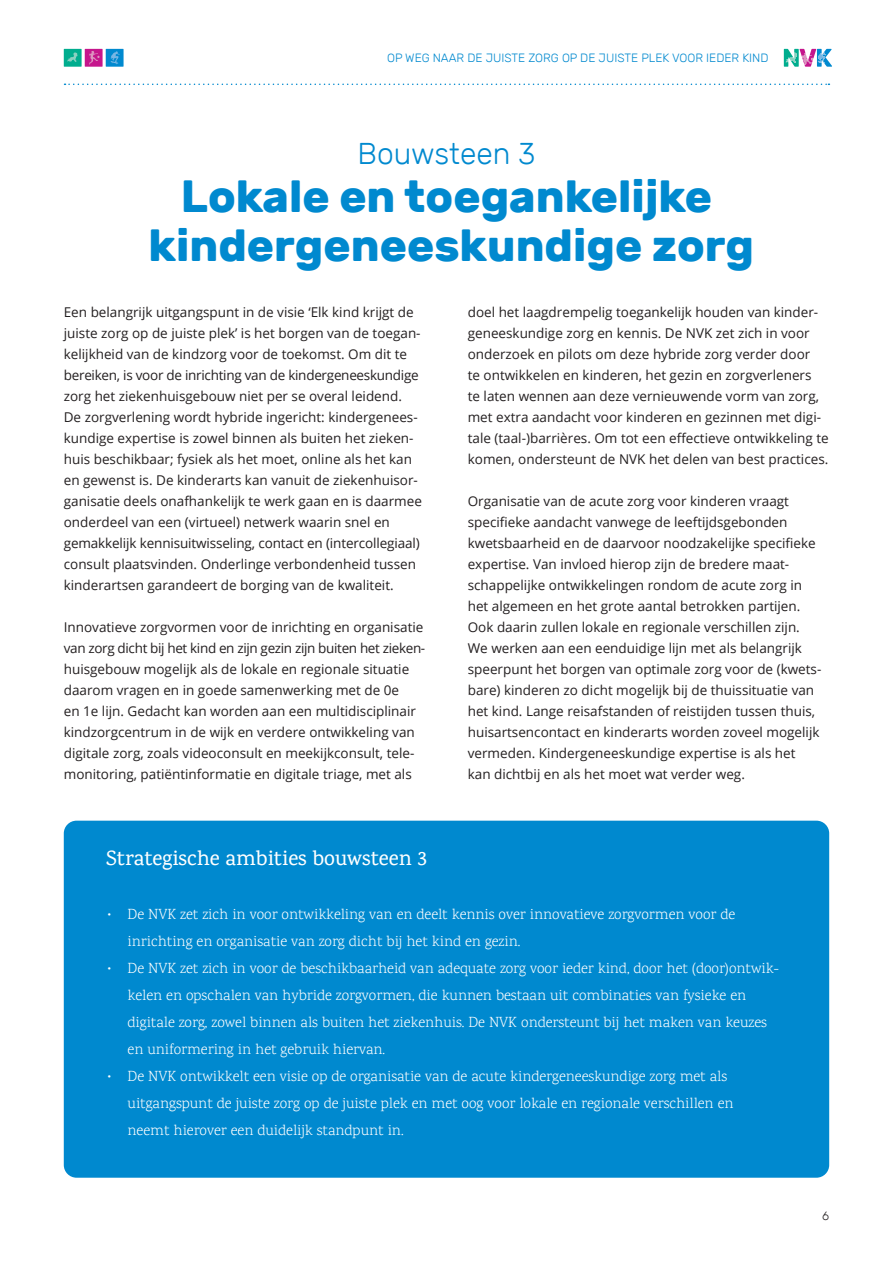
<style>
.page{position:relative;width:893px;height:1263px;background:#fff}
.page>*{position:absolute;margin:0;border:0;box-sizing:border-box;transform-origin:0 0}
.t1{font:700 45px/49.5px "Rubik";color:#0089cf;text-align:center}
.t2{font:300 30px "Rubik";color:#0089cf}
.t3{font:500 21px "Karma";color:#fff}
.t4{font:300 15px/27px "Karma";color:#fff}
.t5{font:13.5px/21px "Open Sans";color:#231f20}
.t6{font:300 12px "Rubik";color:#0089cf}
.t7{font:300 12px "Rubik";color:#231f20}
</style>
<div class="page">
<svg style="left:784px;top:49px;width:48px;height:18px"></svg>
<div style="left:64px;top:49px;width:18px;height:18px;background:#00ad8e"></div>
<div style="left:85px;top:49px;width:18px;height:18px;background:#c5168c"></div>
<div style="left:106px;top:49px;width:18px;height:18px;background:#0089cf"></div>
<svg style="left:67px;top:52px;width:11px;height:10px"></svg>
<svg style="left:111px;top:51px;width:9px;height:13px"></svg>
<svg style="left:89px;top:51px;width:11px;height:14px"></svg>
<svg style="left:65px;top:84px;width:764px;height:1px"></svg>
<div style="left:64px;top:821px;width:765px;height:357px;background:#0089cf;border-radius:13px"></div>
<p class="t6" style="left:387px;top:51px;width:383px">OP WEG NAAR DE JUISTE ZORG OP DE JUISTE PLEK VOOR IEDER KIND</p>
<h2 class="t2" style="left:357px;top:136px;width:180px">Bouwsteen 3</h2>
<h1 class="t1" style="left:149px;top:171px;width:607px">Lokale en toegankelijke kindergeneeskundige zorg</h1>
<p class="t5" style="left:64px;top:301px;width:360px">Een belangrijk uitgangspunt in de visie ‘Elk kind krijgt de juiste zorg op de juiste plek’ is het borgen van de toegan&shy;kelijkheid van de kindzorg voor de toekomst. Om dit te bereiken, is voor de inrichting van de kindergeneeskundige zorg het ziekenhuisgebouw niet per se overal leidend.<br>De zorgverlening wordt hybride ingericht: kindergenees&shy;kundige expertise is zowel binnen als buiten het zieken&shy;huis beschikbaar; fysiek als het moet, online als het kan en gewenst is. De kinderarts kan vanuit de ziekenhuisor&shy;ganisatie deels onafhankelijk te werk gaan en is daarmee onderdeel van een (virtueel) netwerk waarin snel en gemakkelijk kennisuitwisseling, contact en (intercollegiaal) consult plaatsvinden. Onderlinge verbondenheid tussen kinderartsen garandeert de borging van de kwaliteit.</p>
<p class="t5" style="left:64px;top:616px;width:363px">Innovatieve zorgvormen voor de inrichting en organisatie van zorg dicht bij het kind en zijn gezin zijn buiten het zieken&shy;huisgebouw mogelijk als de lokale en regionale situatie daarom vragen en in goede samenwerking met de 0e<br>en 1e lijn. Gedacht kan worden aan een multidisciplinair kindzorgcentrum in de wijk en verdere ontwikkeling van digitale zorg, zoals videoconsult en meekijkconsult, tele&shy;monitoring, patiëntinformatie en digitale triage, met als</p>
<p class="t5" style="left:468px;top:301px;width:363px">doel het laagdrempelig toegankelijk houden van kinder&shy;geneeskundige zorg en kennis. De NVK zet zich in voor onderzoek en pilots om deze hybride zorg verder door<br>te ontwikkelen en kinderen, het gezin en zorgverleners<br>te laten wennen aan deze vernieuwende vorm van zorg, met extra aandacht voor kinderen en gezinnen met digi&shy;tale (taal-)barrières. Om tot een effectieve ontwikkeling te komen, ondersteunt de NVK het delen van best practices.</p>
<p class="t5" style="left:468px;top:490px;width:355px">Organisatie van de acute zorg voor kinderen vraagt specifieke aandacht vanwege de leeftijdsgebonden kwetsbaarheid en de daarvoor noodzakelijke specifieke expertise. Van invloed hierop zijn de bredere maat&shy;schappelijke ontwikkelingen rondom de acute zorg in het algemeen en het grote aantal betrokken partijen.<br>Ook daarin zullen lokale en regionale verschillen zijn.<br>We werken aan een eenduidige lijn met als belangrijk speerpunt het borgen van optimale zorg voor de (kwets&shy;bare) kinderen zo dicht mogelijk bij de thuissituatie van het kind. Lange reisafstanden of reistijden tussen thuis, huisartsencontact en kinderarts worden zoveel mogelijk vermeden. Kindergeneeskundige expertise is als het kan dichtbij en als het moet wat verder weg.</p>
<h3 class="t3" style="left:106px;top:846px;width:322px">Strategische ambities bouwsteen 3</h3>
<p class="t4" style="left:128px;top:902px;width:609px;text-indent:-21px">• De NVK zet zich in voor ontwikkeling van en deelt kennis over innovatieve zorgvormen voor de inrichting en organisatie van zorg dicht bij het kind en gezin.</p>
<p class="t4" style="left:128px;top:956px;width:653px;text-indent:-21px">• De NVK zet zich in voor de beschikbaarheid van adequate zorg voor ieder kind, door het (door)ontwik&shy;kelen en opschalen van hybride zorgvormen, die kunnen bestaan uit combinaties van fysieke en digitale zorg, zowel binnen als buiten het ziekenhuis. De NVK ondersteunt bij het maken van keuzes en uniformering in het gebruik hiervan.</p>
<p class="t4" style="left:128px;top:1064px;width:607px;text-indent:-21px">• De NVK ontwikkelt een visie op de organisatie van de acute kindergeneeskundige zorg met als uitgangspunt de juiste zorg op de juiste plek en met oog voor lokale en regionale verschillen en neemt hierover een duidelijk standpunt in.</p>
<p class="t7" style="left:822px;top:1209px;width:8px">6</p>
</div>
